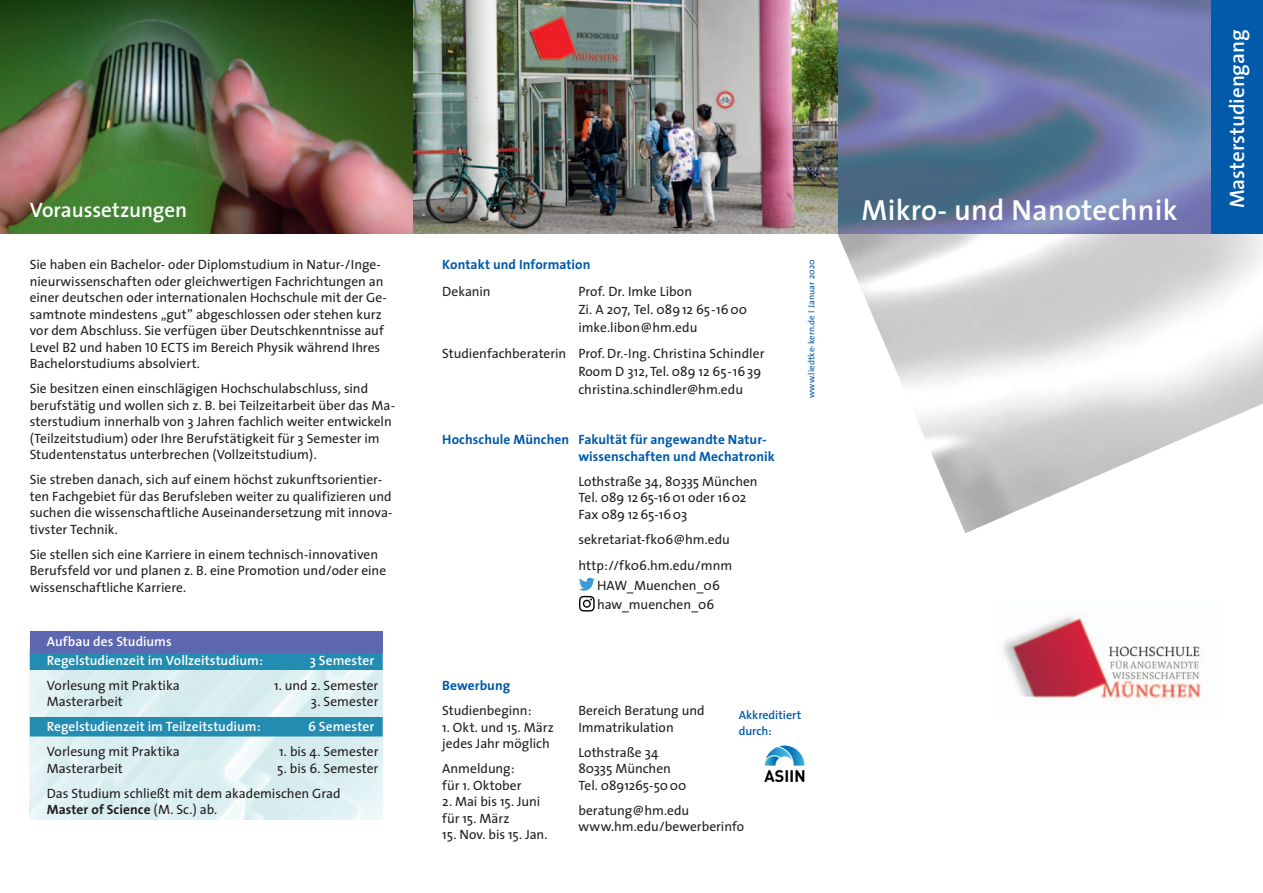
<style>
.page{position:relative;width:1263px;height:893px;background:#fff}
.page>*{position:absolute;margin:0;border:0;box-sizing:border-box;transform-origin:0 0}
.t1{font:600 29.25px "The Sans";letter-spacing:.01em;color:#fff}
._1_Headline{font:600 21px "The Sans";letter-spacing:-.005em;color:#fff}
._2_Fliest{font:13.5px/16.5px "The Sans";color:#231f20}
._3_Fliest_Head_blau{font:700 13.5px/16.5px "The Sans";letter-spacing:.005em;color:#015aaa}
._5_Fliest_Head_weiss{font:600 13.5px "The Sans";color:#fff}
._4_Fliest_Head_weiss{font:600 13.5px "The Sans";letter-spacing:-.005em;color:#fff}
.t2{font:600 12px/15.8px "The Sans";color:#015aaa}
.t3{font:9px "The Sans";letter-spacing:.01em;color:#015aaa}
.s1{font-family:"The Sans Caps"}
.s2{font-weight:700}
</style>
<div class="page">
<img style="left:838px;top:234px;width:425px;height:299px">
<img style="left:838px;top:0;width:374px;height:234px">
<img style="left:0;top:0;width:838px;height:234px">
<div style="left:1212px;top:0;width:51px;height:234px;background:#015aaa"></div>
<img style="left:1002px;top:615px;width:199px;height:89px">
<div style="left:30px;top:650px;width:353px;height:20px;background:#238db1"></div>
<div style="left:30px;top:717px;width:353px;height:19px;background:#238db1"></div>
<svg style="left:579px;top:578px;width:16px;height:33px"></svg>
<div style="left:30px;top:631px;width:353px;height:22px;background:#5d67af"></div>
<img style="left:764px;top:745px;width:41px;height:37px">
<p class="_1_Headline" style="left:30px;top:193px;width:159px">Voraussetzungen</p>
<p class="_2_Fliest" style="left:30px;top:256px;width:359px">Sie haben ein Bachelor- oder Diplomstudium in Natur-/Inge&shy;nieurwissenschaften oder gleichwertigen Fachrichtungen an einer deutschen oder internationalen Hochschule mit der Ge&shy;samtnote mindestens „gut” abgeschlossen oder stehen kurz vor dem Abschluss. Sie verfügen über Deutschkenntnisse auf Level B<span class="s1">2</span> und haben <span class="s1">10</span> ECTS im Bereich Physik während Ihres Bachelorstudiums absolviert.</p>
<p class="_2_Fliest" style="left:30px;top:380px;width:367px">Sie besitzen einen einschlägigen Hochschulabschluss, sind berufstätig und wollen sich z. B. bei Teilzeitarbeit über das Ma&shy;sterstudium innerhalb von 3 Jahren fachlich weiter entwickeln (Teilzeitstudium) oder Ihre Berufstätigkeit für 3 Semester im Studentenstatus unterbrechen (Vollzeitstudium).</p>
<p class="_2_Fliest" style="left:30px;top:471px;width:364px">Sie streben danach, sich auf einem höchst zukunftsorientier&shy;ten Fachgebiet für das Berufsleben weiter zu qualifizieren und suchen die wissenschaftliche Auseinandersetzung mit innova&shy;tivster Technik.</p>
<p class="_2_Fliest" style="left:30px;top:546px;width:358px">Sie stellen sich eine Karriere in einem technisch-innovativen<br>Berufsfeld vor und planen z. B. eine Promotion und/oder eine wissenschaftliche Karriere.</p>
<p class="_4_Fliest_Head_weiss" style="left:47px;top:630px;width:126px">Aufbau des Studiums</p>
<p class="_5_Fliest_Head_weiss" style="left:47px;top:649px;width:218px">Regelstudienzeit im Vollzeitstudium:</p>
<p class="_5_Fliest_Head_weiss" style="left:310px;top:649px;width:66px">3 Semester</p>
<p class="_2_Fliest" style="left:47px;top:676px;width:134px">Vorlesung mit Praktika</p>
<p class="_2_Fliest" style="left:274px;top:676px;width:106px">1. und 2. Semester</p>
<p class="_2_Fliest" style="left:47px;top:693px;width:78px">Masterarbeit</p>
<p class="_2_Fliest" style="left:311px;top:693px;width:69px">3. Semester</p>
<p class="_5_Fliest_Head_weiss" style="left:47px;top:715px;width:215px">Regelstudienzeit im Teilzeitstudium:</p>
<p class="_5_Fliest_Head_weiss" style="left:308px;top:715px;width:68px">6 Semester</p>
<p class="_2_Fliest" style="left:47px;top:743px;width:134px">Vorlesung mit Praktika</p>
<p class="_2_Fliest" style="left:279px;top:743px;width:101px">1. bis 4. Semester</p>
<p class="_2_Fliest" style="left:47px;top:759px;width:78px">Masterarbeit</p>
<p class="_2_Fliest" style="left:277px;top:759px;width:103px">5. bis 6. Semester</p>
<p class="_2_Fliest" style="left:47px;top:784px;width:295px">Das Studium schließt mit dem akademischen Grad<br><span class="s2">Master of Science</span> (M. Sc.) ab.</p>
<p class="_3_Fliest_Head_blau" style="left:442px;top:256px;width:150px">Kontakt und Information</p>
<p class="_2_Fliest" style="left:442px;top:282px;width:50px">Dekanin</p>
<p class="_2_Fliest" style="left:578px;top:282px;width:170px;line-height:18px">Prof. Dr. Imke Libon<br>Zi. A 207, Tel. 08912 65-1600 imke.libon@hm.edu</p>
<p class="_2_Fliest" style="left:578px;top:344px;width:188px;line-height:18px;text-indent:-136px">Studienfachberaterin Prof. Dr.-Ing. Christina Schindler<br>Room D 312, Tel. 089 12 65-1639 christina.schindler@hm.edu</p>
<p class="_3_Fliest_Head_blau" style="left:578px;top:431px;width:198px;text-indent:-136px">Hochschule München Fakultät für angewandte Natur&shy;wissenschaften und Mechatronik</p>
<p class="_2_Fliest" style="left:578px;top:472px;width:181px">Lothstraße 34, 80335 München<br>Tel. 089 1265-1601 oder 1602<br>Fax 089 1265-1603</p>
<p class="_2_Fliest" style="left:578px;top:530px;width:153px">sekretariat-fk06@hm.edu</p>
<p class="_2_Fliest" style="left:578px;top:555px;width:155px;line-height:19.5px;text-align:center">http://fk06.hm.edu/mnm<br>HAW_Muenchen_06 haw_muenchen_06</p>
<p class="t3" style="left:804px;top:398px;width:140px;rotate:-90deg">www.liedtke-kern.de I Januar 2020</p>
<p class="_3_Fliest_Head_blau" style="left:442px;top:677px;width:69px">Bewerbung</p>
<p class="_2_Fliest" style="left:442px;top:702px;width:91px">Studienbeginn:</p>
<p class="_2_Fliest" style="left:442px;top:718px;width:113px">1. Okt. und 15. März jedes Jahr möglich</p>
<p class="_2_Fliest" style="left:442px;top:760px;width:81px">Anmeldung: für 1. Oktober</p>
<p class="_2_Fliest" style="left:442px;top:793px;width:100px">2. Mai bis 15. Juni für 15. März</p>
<p class="_2_Fliest" style="left:442px;top:826px;width:107px">15. Nov. bis 15. Jan.</p>
<p class="_2_Fliest" style="left:578px;top:702px;width:128px">Bereich Beratung und<br>Immatrikulation</p>
<p class="_2_Fliest" style="left:578px;top:743px;width:110px">Lothstraße 34<br>80335 München<br>Tel. 0891265-5000</p>
<p class="_2_Fliest" style="left:578px;top:801px;width:167px">beratung@hm.edu www.hm.edu/bewerberinfo</p>
<p class="t2" style="left:739px;top:707px;width:64px">Akkreditiert durch:</p>
<p class="t1" style="left:861px;top:186px;width:318px">Mikro- und Nanotechnik</p>
<p class="_1_Headline" style="left:1219px;top:208px;width:180px;rotate:-90deg">Masterstudiengang</p>
</div>
